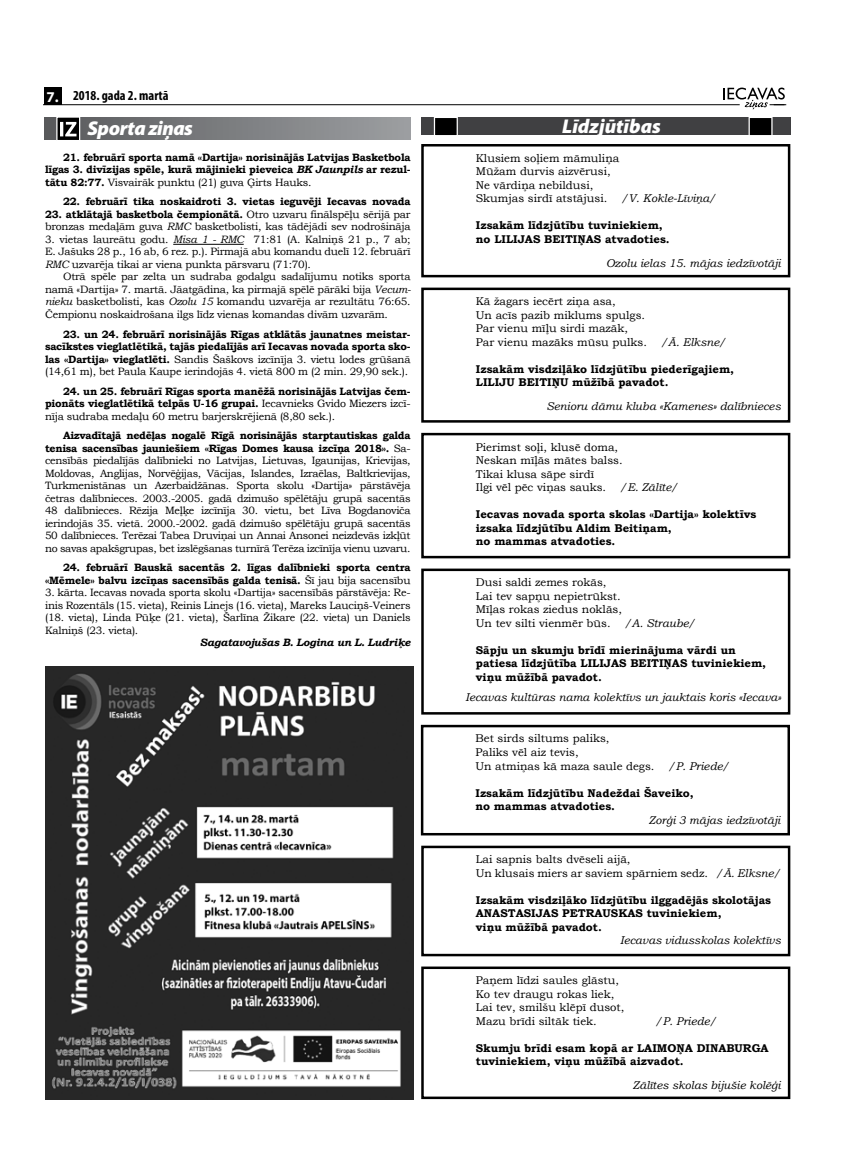
<style>
.page{position:relative;width:851px;height:1170px;background:#fff}
.page>*{position:absolute;margin:0;border:0;box-sizing:border-box;transform-origin:0 0}
.t1{font:italic 900 20px "Myriad Pro";letter-spacing:-.025em;color:#fff}
.t2{font:italic 900 20px "Myriad Pro";color:#fff}
.t3{font:700 condensed 13.75px "Myriad Pro";color:#000}
.t4{font:11.25px/13.5px "Bookman Old Style";color:#000}
.t5{font:700 11.25px/13.5px "Bookman Old Style";color:#000}
.t6{font:italic 11.25px "Bookman Old Style";color:#000}
.t7{font:10.62px/12.5px "Bookman Old Style";letter-spacing:-.02em;color:#000;text-align:justify}
.t8{font:700 10.62px/12.5px "Bookman Old Style";letter-spacing:-.02em;color:#000;text-align:justify}
.t9{font:italic 700 10.62px "Bookman Old Style";letter-spacing:-.02em;color:#000}
.s1{font-stretch:normal;font-size:15px;color:#fff}
.s2{font-style:italic}
.s3{font-weight:400}
.s4{font-weight:700}
</style>
<div class="page">
<hr style="left:44px;top:104px;width:695px;height:1px;background:#000">
<div style="left:44px;top:87px;width:17px;height:18px;background:#000"></div>
<svg style="left:723px;top:88px;width:63px;height:22px"></svg>
<div style="left:45px;top:118px;width:365px;height:22px;background:linear-gradient(to right,#595a5d,#9c9fa2)"></div>
<svg style="left:56px;top:117px;width:25px;height:23px"></svg>
<hr style="left:173px;top:244px;width:71px;height:1px;background:#000">
<div style="left:421px;top:144px;width:369px;height:133px;border:2px solid #000"></div>
<div style="left:421px;top:287px;width:369px;height:135px;border:2px solid #000"></div>
<div style="left:421px;top:724px;width:368px;height:111px;border:2px solid #000"></div>
<div style="left:421px;top:845px;width:369px;height:111px;border:2px solid #000"></div>
<div style="left:421px;top:966px;width:369px;height:132px;border:2px solid #000"></div>
<div style="left:421px;top:433px;width:369px;height:125px;border:2px solid #000"></div>
<div style="left:421px;top:568px;width:369px;height:146px;border:2px solid #000"></div>
<div style="left:421px;top:118px;width:369px;height:17px;background:#404042"></div>
<svg style="left:433px;top:117px;width:25px;height:18px"></svg>
<svg style="left:747px;top:117px;width:26px;height:18px"></svg>
<img style="left:45px;top:667px;width:368px;height:432px">
<p class="t3" style="left:46px;top:87px;width:124px"><span class="s1">7.</span> 2018. gada 2. martā</p>
<h1 class="t1" style="left:87px;top:117px;width:107px">Sporta ziņas</h1>
<p class="t8" style="left:45px;top:151px;width:367px;text-indent:18px">21. februārī sporta namā «Dartija» norisinājās Latvijas Basketbola līgas 3. divīzijas spēle, kurā mājinieki pieveica <span class="s2">BK Jaunpils</span> ar rezul&shy;tātu 82:77. <span class="s3">Visvairāk punktu (21) guva Ģirts Hauks.</span></p>
<p class="t8" style="left:63px;top:195px;width:349px">22. februārī tika noskaidroti 3. vietas ieguvēji Iecavas novada</p>
<p class="t7" style="left:45px;top:208px;width:367px"><span class="s4">23. atklātajā basketbola čempionātā.</span> Otro uzvaru finālspēļu sērijā par bronzas medaļām guva <span class="s2">RMC</span> basketbolisti, kas tādējādi sev nodrošināja</p>
<p class="t7" style="left:45px;top:233px;width:367px">3. vietas laureātu godu. <span class="s2">Misa 1 - RMC</span> 71:81 (A. Kalniņš 21 p., 7 ab; E. Jašuks 28 p., 16 ab, 6 rez. p.). Pirmajā abu komandu duelī 12. februārī <span class="s2">RMC</span> uzvarēja tikai ar viena punkta pārsvaru (71:70).</p>
<p class="t7" style="left:45px;top:270px;width:367px;text-indent:18px">Otrā spēle par zelta un sudraba godalgu sadalījumu notiks sporta namā «Dartija» 7. martā. Jāatgādina, ka pirmajā spēlē pārāki bija <span class="s2">Vecum&shy;nieku</span> basketbolisti, kas <span class="s2">Ozolu 15</span> komandu uzvarēja ar rezultātu 76:65.<br>Čempionu noskaidrošana ilgs līdz vienas komandas divām uzvarām.</p>
<p class="t8" style="left:45px;top:327px;width:367px;text-indent:18px">23. un 24. februārī norisinājās Rīgas atklātās jaunatnes meistar&shy;sacīkstes vieglatlētikā, tajās piedalījās arī Iecavas novada sporta sko&shy;las «Dartija» vieglatlēti. <span class="s3">Sandis Šaškovs izcīnīja 3. vietu lodes grūšanā (14,61 m), bet Paula Kaupe ierindojās 4. vietā 800 m (2 min. 29,90 sek.).</span></p>
<p class="t8" style="left:45px;top:384px;width:367px;text-indent:18px">24. un 25. februārī Rīgas sporta manēžā norisinājās Latvijas čem&shy;pionāts vieglatlētikā telpās U-16 grupai. <span class="s3">Iecavnieks Gvido Miezers izcī&shy;nīja sudraba medaļu 60 metru barjerskrējienā (8,80 sek.).</span></p>
<p class="t7" style="left:45px;top:429px;width:367px;text-indent:18px"><span class="s4">Aizvadītajā nedēļas nogalē Rīgā norisinājās starptautiskas galda tenisa sacensības jauniešiem «Rīgas Domes kausa izcīņa 2018».</span> Sa&shy;censībās piedalījās dalībnieki no Latvijas, Lietuvas, Igaunijas, Krievijas, Moldovas, Anglijas, Norvēģijas, Vācijas, Islandes, Izraēlas, Baltkrievijas, Turkmenistānas un Azerbaidžānas. Sporta skolu «Dartija» pārstāvēja četras dalībnieces. 2003.-2005. gadā dzimušo spēlētāju grupā sacentās 48 dalībnieces. Rēzija Meļķe izcīnīja 30. vietu, bet Līva Bogdanoviča ierindojās 35. vietā. 2000.-2002. gadā dzimušo spēlētāju grupā sacentās 50 dalībnieces. Terēzai Tabea Druviņai un Annai Ansonei neizdevās izkļūt no savas apakšgrupas, bet izslēgšanas turnīrā Terēza izcīnīja vienu uzvaru.</p>
<p class="t8" style="left:45px;top:561px;width:367px;text-align:right">24. februārī Bauskā sacentās 2. līgas dalībnieki sporta centra «Mēmele» balvu izcīņas sacensībās galda tenisā. <span class="s3">Šī jau bija sacensību</span></p>
<p class="t7" style="left:45px;top:586px;width:367px">3. kārta. Iecavas novada sporta skolu «Dartija» sacensībās pārstāvēja: Re&shy;inis Rozentāls (15. vieta), Reinis Linejs (16. vieta), Mareks Lauciņš-Veiners (18. vieta), Linda Pūķe (21. vieta), Šarlīna Žikare (22. vieta) un Daniels Kalniņš (23. vieta).</p>
<p class="t9" style="left:200px;top:635px;width:212px">Sagatavojušas B. Logina un L. Ludriķe</p>
<h1 class="t2" style="left:562px;top:115px;width:100px">Līdzjūtības</h1>
<p class="t4" style="left:476px;top:151px;width:145px">Klusiem soļiem māmuliņa<br>Mūžam durvis aizvērusi,<br>Ne vārdiņa nebildusi,<br>Skumjas sirdī atstājusi.</p>
<p class="t6" style="left:621px;top:191px;width:96px">/V. Kokle-Līviņa/</p>
<p class="t5" style="left:476px;top:218px;width:195px">Izsakām līdzjūtību tuviniekiem, no LILIJAS BEITIŅAS atvadoties.</p>
<p class="t6" style="left:606px;top:255px;width:176px">Ozolu ielas 15. mājas iedzīvotāji</p>
<p class="t4" style="left:476px;top:295px;width:173px">Kā žagars iecērt ziņa asa,<br>Un acīs pazib miklums spulgs.<br>Par vienu mīļu sirdi mazāk,<br>Par vienu mazāks mūsu pulks.</p>
<p class="t6" style="left:661px;top:334px;width:66px">/Ā. Elksne/</p>
<p class="t5" style="left:476px;top:362px;width:260px">Izsakām visdziļāko līdzjūtību piederīgajiem,<br>LILIJU BEITIŅU mūžībā pavadot.</p>
<p class="t6" style="left:546px;top:399px;width:236px">Senioru dāmu kluba «Kamenes» dalībnieces</p>
<p class="t4" style="left:476px;top:440px;width:148px">Pierimst soļi, klusē doma,<br>Neskan mīļās mātes balss.<br>Tikai klusa sāpe sirdī<br>Ilgi vēl pēc viņas sauks.</p>
<p class="t6" style="left:620px;top:479px;width:59px">/E. Zālīte/</p>
<p class="t5" style="left:476px;top:507px;width:282px">Iecavas novada sporta skolas «Dartija» kolektīvs izsaka līdzjūtību Aldim Beitiņam,<br>no mammas atvadoties.</p>
<p class="t4" style="left:476px;top:575px;width:148px">Dusi saldi zemes rokās,<br>Lai tev sapņu nepietrūkst.<br>Mīļas rokas ziedus noklās,<br>Un tev silti vienmēr būs.</p>
<p class="t6" style="left:625px;top:615px;width:72px">/A. Straube/</p>
<p class="t5" style="left:476px;top:643px;width:292px">Sāpju un skumju brīdī mierinājuma vārdi un patiesa līdzjūtība LILIJAS BEITIŅAS tuviniekiem, viņu mūžībā pavadot.</p>
<p class="t6" style="left:465px;top:690px;width:317px">Iecavas kultūras nama kolektīvs un jauktais koris «Iecava»</p>
<p class="t4" style="left:475px;top:731px;width:180px">Bet sirds siltums paliks,<br>Paliks vēl aiz tevis,<br>Un atmiņas kā maza saule degs.</p>
<p class="t6" style="left:668px;top:758px;width:62px">/P. Priede/</p>
<p class="t5" style="left:475px;top:785px;width:220px">Izsakām līdzjūtību Nadeždai Šaveiko, no mammas atvadoties.</p>
<p class="t6" style="left:648px;top:812px;width:133px">Zorģi 3 mājas iedzīvotāji</p>
<p class="t4" style="left:476px;top:852px;width:306px">Lai sapnis balts dvēseli aijā,<br>Un klusais miers ar saviem spārniem sedz. <span class="s2">/Ā. Elksne/</span></p>
<p class="t5" style="left:476px;top:893px;width:296px">Izsakām visdziļāko līdzjūtību ilggadējās skolotājas<br>ANASTASIJAS PETRAUSKAS tuviniekiem,<br>viņu mūžībā pavadot.</p>
<p class="t6" style="left:620px;top:932px;width:162px">Iecavas vidusskolas kolektīvs</p>
<p class="t4" style="left:476px;top:973px;width:150px">Paņem līdzi saules glāstu,<br>Ko tev draugu rokas liek,<br>Lai tev, smilšu klēpī dusot,<br>Mazu brīdi siltāk tiek.</p>
<p class="t6" style="left:656px;top:1013px;width:62px">/P. Priede/</p>
<p class="t5" style="left:476px;top:1040px;width:294px">Skumju brīdi esam kopā ar LAIMOŅA DINABURGA tuviniekiem, viņu mūžībā aizvadot.</p>
<p class="t6" style="left:632px;top:1077px;width:149px">Zālītes skolas bijušie kolēģi</p>
</div>
